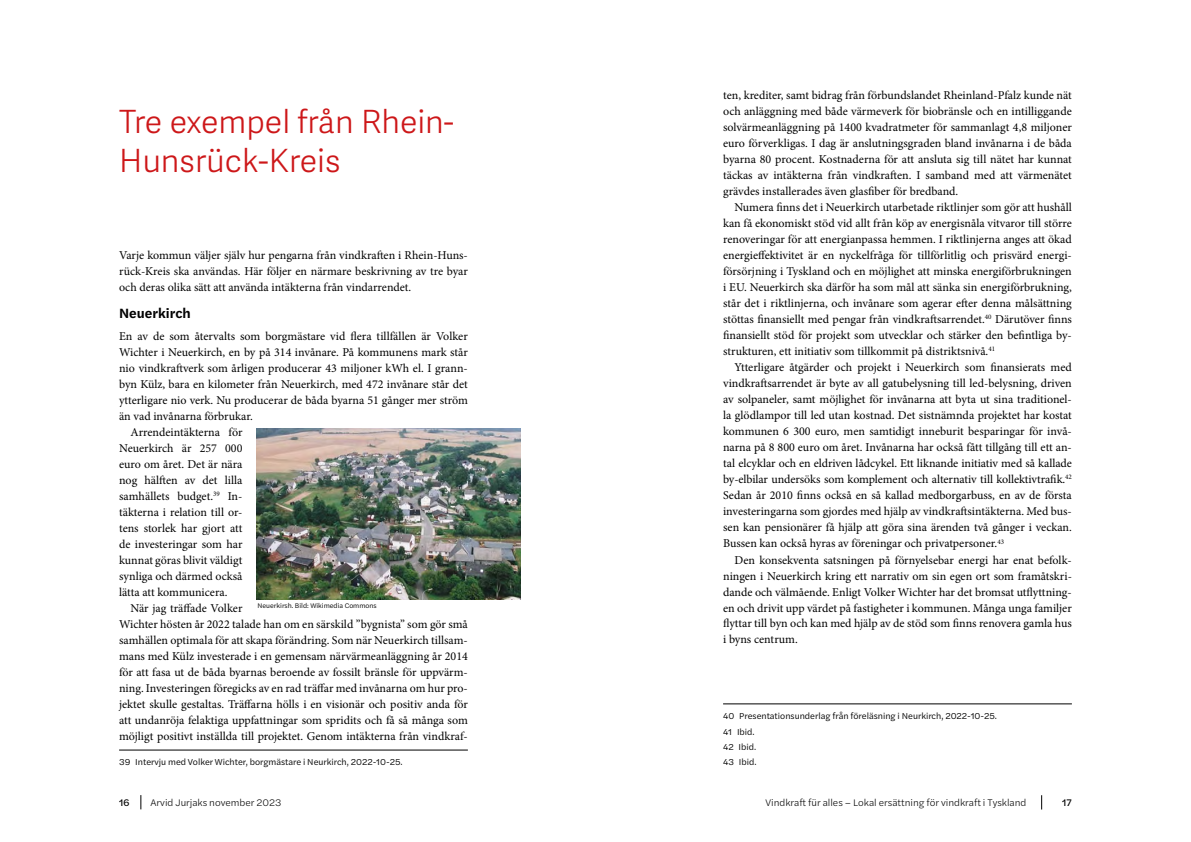
<style>
.page{position:relative;width:1191px;height:842px;background:#fff}
.page>*{position:absolute;margin:0;border:0;box-sizing:border-box;transform-origin:0 0}
.t1{font:300 32px/38.4px "Adelle Sans Devanagari";color:#cd1719}
.t2{font:600 14px "Halyard Text";color:#000}
.t3{font:12px/16px "Minion Pro";color:#000;text-align:justify}
.t4{font:300 10px "Halyard Text";color:#000}
.t5{font:10px "Halyard Text";color:#000}
.t6{font:9px/15.4px "Halyard Text";color:#000}
.t7{font:7px "Halyard Text";color:#000}
</style>
<div class="page">
<svg style="left:140px;top:795px;width:1px;height:14px"></svg>
<svg style="left:1041px;top:795px;width:1px;height:14px"></svg>
<hr style="left:119px;top:750px;width:349px;height:1px;background:#000">
<img style="left:257px;top:429px;width:264px;height:170px">
<hr style="left:723px;top:704px;width:348px;height:1px;background:#000">
<h1 class="t1" style="left:119px;top:105px;width:336px">Tre exempel från Rhein-<br>Hunsrück-Kreis</h1>
<p class="t3" style="left:119px;top:247px;width:350px">Varje kommun väljer själv hur pengarna från vindkraften i Rhein-Huns&shy;rück-Kreis ska användas. Här följer en närmare beskrivning av tre byar och deras olika sätt att använda intäkterna från vindarrendet.</p>
<p class="t2" style="left:119px;top:303px;width:73px">Neuerkirch</p>
<p class="t3" style="left:119px;top:328px;width:350px">En av de som återvalts som borgmästare vid flera tillfällen är Volker</p>
<p class="t3" style="left:119px;top:344px;width:350px">Wichter i Neuerkirch, en by på 314 invånare. På kommunens mark står</p>
<p class="t3" style="left:119px;top:360px;width:350px">nio vindkraftverk som årligen producerar 43 miljoner kWh el. I grann-</p>
<p class="t3" style="left:119px;top:376px;width:350px">byn Külz, bara en kilometer från Neuerkirch, med 472 invånare står det</p>
<p class="t3" style="left:119px;top:392px;width:350px">ytterligare nio verk. Nu producerar de båda byarna 51 gånger mer ström</p>
<p class="t3" style="left:119px;top:408px;width:135px">än vad invånarna förbrukar.</p>
<p class="t3" style="left:130px;top:424px;width:113px">Arrendeintäkterna för</p>
<p class="t3" style="left:119px;top:440px;width:125px">Neuerkirch är 257 000</p>
<p class="t3" style="left:119px;top:456px;width:125px">euro om året. Det är nära</p>
<p class="t3" style="left:119px;top:472px;width:125px">nog hälften av det lilla</p>
<p class="t3" style="left:119px;top:488px;width:125px">samhällets budget.<sup>39</sup> In-</p>
<p class="t3" style="left:119px;top:504px;width:125px">täkterna i relation till or-</p>
<p class="t3" style="left:119px;top:520px;width:125px">tens storlek har gjort att</p>
<p class="t3" style="left:119px;top:536px;width:125px">de investeringar som har</p>
<p class="t3" style="left:119px;top:552px;width:125px">kunnat göras blivit väldigt</p>
<p class="t3" style="left:119px;top:568px;width:125px">synliga och därmed också</p>
<p class="t3" style="left:119px;top:584px;width:110px">lätta att kommunicera.</p>
<p class="t3" style="left:130px;top:600px;width:113px">När jag träffade Volker</p>
<p class="t3" style="left:119px;top:616px;width:350px">Wichter hösten år 2022 talade han om en särskild ”bygnista” som gör små</p>
<p class="t3" style="left:119px;top:632px;width:350px">samhällen optimala för att skapa förändring. Som när Neuerkirch tillsam-</p>
<p class="t3" style="left:119px;top:648px;width:350px">mans med Külz investerade i en gemensam närvärmeanläggning år 2014</p>
<p class="t3" style="left:119px;top:664px;width:350px">för att fasa ut de båda byarnas beroende av fossilt bränsle för uppvärm-</p>
<p class="t3" style="left:119px;top:680px;width:350px">ning. Investeringen föregicks av en rad träffar med invånarna om hur pro-</p>
<p class="t3" style="left:119px;top:696px;width:350px">jektet skulle gestaltas. Träffarna hölls i en visionär och positiv anda för</p>
<p class="t3" style="left:119px;top:712px;width:350px">att undanröja felaktiga uppfattningar som spridits och få så många som</p>
<p class="t3" style="left:119px;top:728px;width:350px">möjligt positivt inställda till projektet. Genom intäkterna från vindkraf-</p>
<p class="t6" style="left:119px;top:754px;width:285px">39 Intervju med Volker Wichter, borgmästare i Neurkirch, 2022-10-25.</p>
<p class="t7" style="left:257px;top:601px;width:121px">Neuerkirsh. Bild: Wikimedia Commons</p>
<p class="t3" style="left:723px;top:88px;width:350px">ten, krediter, samt bidrag från förbundslandet Rheinland-Pfalz kunde nät och anläggning med både värmeverk för biobränsle och en intilliggande solvärmeanläggning på 1400 kvadratmeter för sammanlagt 4,8 miljoner euro förverkligas. I dag är anslutningsgraden bland invånarna i de båda byarna 80 procent. Kostnaderna för att ansluta sig till nätet har kunnat täckas av intäkterna från vindkraften. I samband med att värmenätet grävdes installerades även glasfiber för bredband.</p>
<p class="t3" style="left:723px;top:200px;width:350px;text-indent:11px">Numera finns det i Neuerkirch utarbetade riktlinjer som gör att hushåll kan få ekonomiskt stöd vid allt från köp av energisnåla vitvaror till större renoveringar för att energianpassa hemmen. I riktlinjerna anges att ökad energieffektivitet är en nyckelfråga för tillförlitlig och prisvärd energi&shy;försörjning i Tyskland och en möjlighet att minska energiförbrukningen i EU. Neuerkirch ska därför ha som mål att sänka sin energiförbrukning, står det i riktlinjerna, och invånare som agerar efter denna målsättning stöttas finansiellt med pengar från vindkraftsarrendet.<sup>40</sup> Därutöver finns finansiellt stöd för projekt som utvecklar och stärker den befintliga by&shy;strukturen, ett initiativ som tillkommit på distriktsnivå.<sup>41</sup></p>
<p class="t3" style="left:723px;top:360px;width:350px;text-indent:11px">Ytterligare åtgärder och projekt i Neuerkirch som finansierats med vindkraftsarrendet är byte av all gatubelysning till led-belysning, driven av solpaneler, samt möjlighet för invånarna att byta ut sina traditionel&shy;la glödlampor till led utan kostnad. Det sistnämnda projektet har kostat kommunen 6 300 euro, men samtidigt inneburit besparingar för invå&shy;narna på 8 800 euro om året. Invånarna har också fått tillgång till ett an&shy;tal elcyklar och en eldriven lådcykel. Ett liknande initiativ med så kallade by-elbilar undersöks som komplement och alternativ till kollektivtrafik.<sup>42<br></sup>Sedan år 2010 finns också en så kallad medborgarbuss, en av de första investeringarna som gjordes med hjälp av vindkraftsintäkterna. Med bus&shy;sen kan pensionärer få hjälp att göra sina ärenden två gånger i veckan.<br>Bussen kan också hyras av föreningar och privatpersoner.<sup>43</sup></p>
<p class="t3" style="left:723px;top:552px;width:350px;text-indent:11px">Den konsekventa satsningen på förnyelsebar energi har enat befolk&shy;ningen i Neuerkirch kring ett narrativ om sin egen ort som framåtskri&shy;dande och välmående. Enligt Volker Wichter har det bromsat utflyttning&shy;en och drivit upp värdet på fastigheter i kommunen. Många unga familjer flyttar till byn och kan med hjälp av de stöd som finns renovera gamla hus i byns centrum.</p>
<p class="t6" style="left:723px;top:708px;width:275px">40 Presentationsunderlag från föreläsning i Neurkirch, 2022-10-25.<br>41 Ibid.<br>42 Ibid.<br>43 Ibid.</p>
<p class="t5" style="left:119px;top:795px;width:12px">16</p>
<p class="t4" style="left:151px;top:795px;width:132px">Arvid Jurjaks november 2023</p>
<p class="t4" style="left:765px;top:795px;width:262px">Vindkraft für alles – Lokal ersättning för vindkraft i Tyskland</p>
<p class="t5" style="left:1062px;top:795px;width:11px">17</p>
</div>
